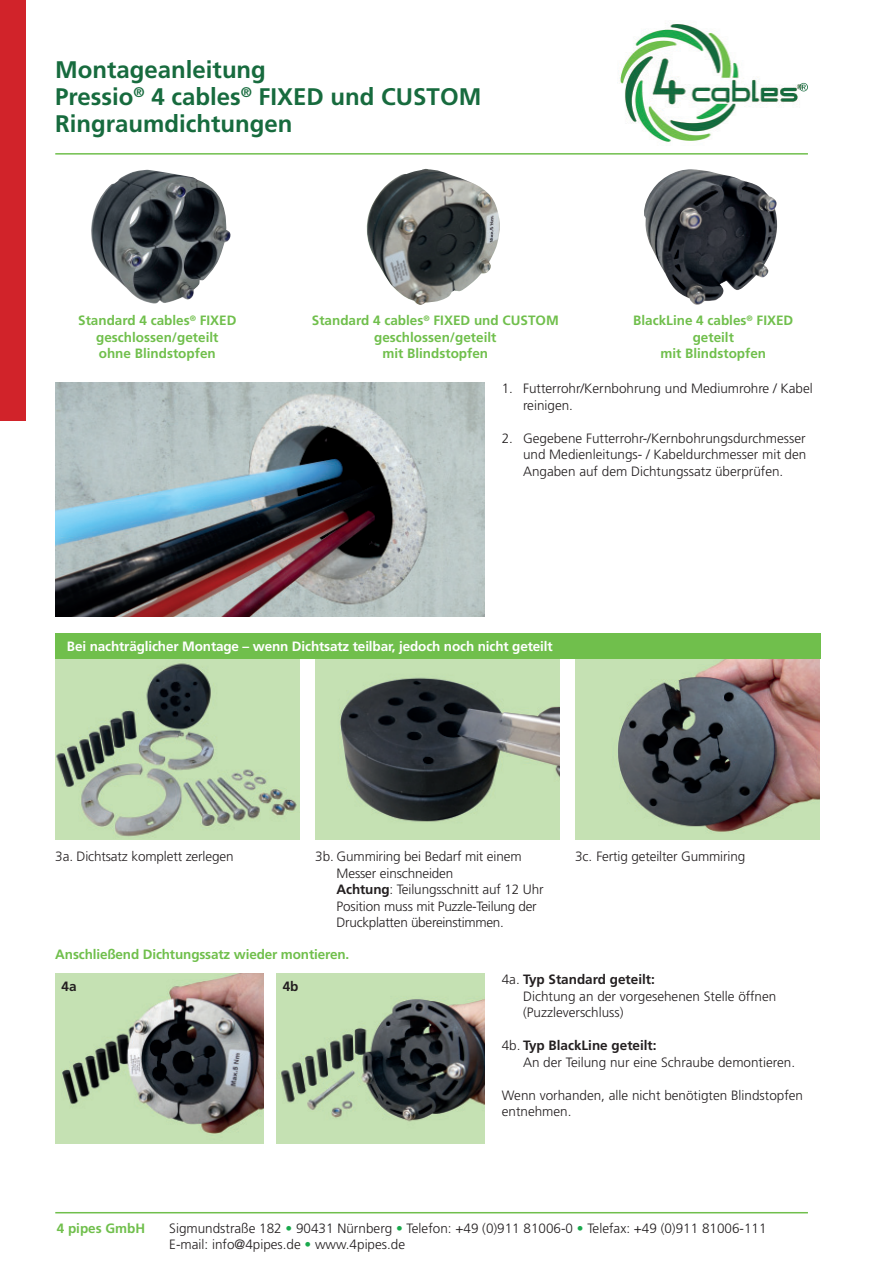
<style>
.page{position:relative;width:893px;height:1263px;background:#fff}
.page>*{position:absolute;margin:0;border:0;box-sizing:border-box;transform-origin:0 0}
.t1{font:700 24px/27px "Frutiger";color:#176b3e}
.t2{font:300 13.5px/16.5px "Frutiger";color:#231f20}
.t3{font:700 13.5px/16.5px "Frutiger";color:#70bf4c;text-align:center}
.t4{font:700 13.5px "Frutiger";letter-spacing:-.01em;color:#fff}
.t5{font:700 13.5px "Frutiger";color:#231f20}
.s1{font-weight:700}
.s2{color:#1aa94d}
</style>
<div class="page">
<img style="left:619px;top:23px;width:185px;height:119px">
<hr style="left:55px;top:1212px;width:753px;height:1px;background:#70bf4c">
<hr style="left:55px;top:153px;width:753px;height:2px;background:#70bf4c">
<svg style="left:799px;top:83px;width:9px;height:8px"></svg>
<div style="left:0;top:0;width:26px;height:421px;background:#d1232a"></div>
<img style="left:55px;top:383px;width:430px;height:234px">
<img style="left:55px;top:659px;width:245px;height:180px">
<img style="left:575px;top:659px;width:245px;height:180px">
<img style="left:315px;top:659px;width:245px;height:180px">
<img style="left:55px;top:974px;width:209px;height:170px">
<img style="left:276px;top:974px;width:209px;height:170px">
<div style="left:55px;top:634px;width:766px;height:25px;background:#70bf4c"></div>
<img style="left:91px;top:170px;width:140px;height:134px">
<img style="left:366px;top:169px;width:134px;height:136px">
<img style="left:644px;top:169px;width:134px;height:136px">
<h1 class="t1" style="left:55px;top:56px;width:428px">Montageanleitung<br>Pressio<sup>®</sup> 4 cables<sup>®</sup> FIXED und CUSTOM<br>Ringraumdichtungen</h1>
<p class="t3" style="left:78px;top:312px;width:160px">Standard 4 cables<sup>®</sup> FIXED geschlossen/geteilt<br>ohne Blindstopfen</p>
<p class="t3" style="left:312px;top:312px;width:248px">Standard 4 cables<sup>®</sup> FIXED und CUSTOM geschlossen/geteilt<br>mit Blindstopfen</p>
<p class="t3" style="left:633px;top:312px;width:162px">BlackLine 4 cables<sup>®</sup> FIXED geteilt<br>mit Blindstopfen</p>
<p class="t2" style="left:523px;top:380px;width:291px;text-indent:-21px">1. Futterrohr/Kernbohrung und Mediumrohre / Kabel reinigen.</p>
<p class="t2" style="left:523px;top:430px;width:285px;text-align:justify;text-indent:-21px">2. Gegebene Futterrohr-/Kernbohrungsdurchmesser und Medienleitungs- / Kabeldurchmesser mit den Angaben auf dem Dichtungssatz überprüfen.</p>
<p class="t4" style="left:67px;top:638px;width:487px">Bei nachträglicher Montage – wenn Dichtsatz teilbar, jedoch noch nicht geteilt</p>
<p class="t2" style="left:55px;top:848px;width:180px">3a. Dichtsatz komplett zerlegen</p>
<p class="t2" style="left:337px;top:848px;width:208px;text-indent:-21px">3b. Gummiring bei Bedarf mit einem<br>Messer einschneiden<br><span class="s1">Achtung</span>: Teilungsschnitt auf 12 Uhr<br>Position muss mit Puzzle-Teilung der<br>Druckplatten übereinstimmen.</p>
<p class="t2" style="left:575px;top:848px;width:172px">3c. Fertig geteilter Gummiring</p>
<p class="t3" style="left:55px;top:946px;width:295px">Anschließend Dichtungssatz wieder montieren.</p>
<p class="t5" style="left:62px;top:978px;width:17px">4a</p>
<p class="t5" style="left:283px;top:978px;width:17px">4b</p>
<p class="t2" style="left:523px;top:971px;width:255px;text-indent:-21px">4a. <span class="s1">Typ Standard geteilt:<br></span>Dichtung an der vorgesehenen Stelle öffnen (Puzzleverschluss)</p>
<p class="t2" style="left:523px;top:1037px;width:274px;text-indent:-21px">4b. <span class="s1">Typ BlackLine geteilt:<br></span>An der Teilung nur eine Schraube demontieren.</p>
<p class="t2" style="left:502px;top:1087px;width:303px">Wenn vorhanden, alle nicht benötigten Blindstopfen entnehmen.</p>
<p class="t3" style="left:57px;top:1219px;width:90px">4 pipes GmbH</p>
<p class="t2" style="left:169px;top:1219px;width:599px">Sigmundstraße 182 <span class="s2">•</span> 90431 Nürnberg <span class="s2">•</span> Telefon: +49 (0)911 81006-0 <span class="s2">•</span> Telefax: +49 (0)911 81006-111<br>E-mail: info@4pipes.de <span class="s2">•</span> www.4pipes.de</p>
</div>
